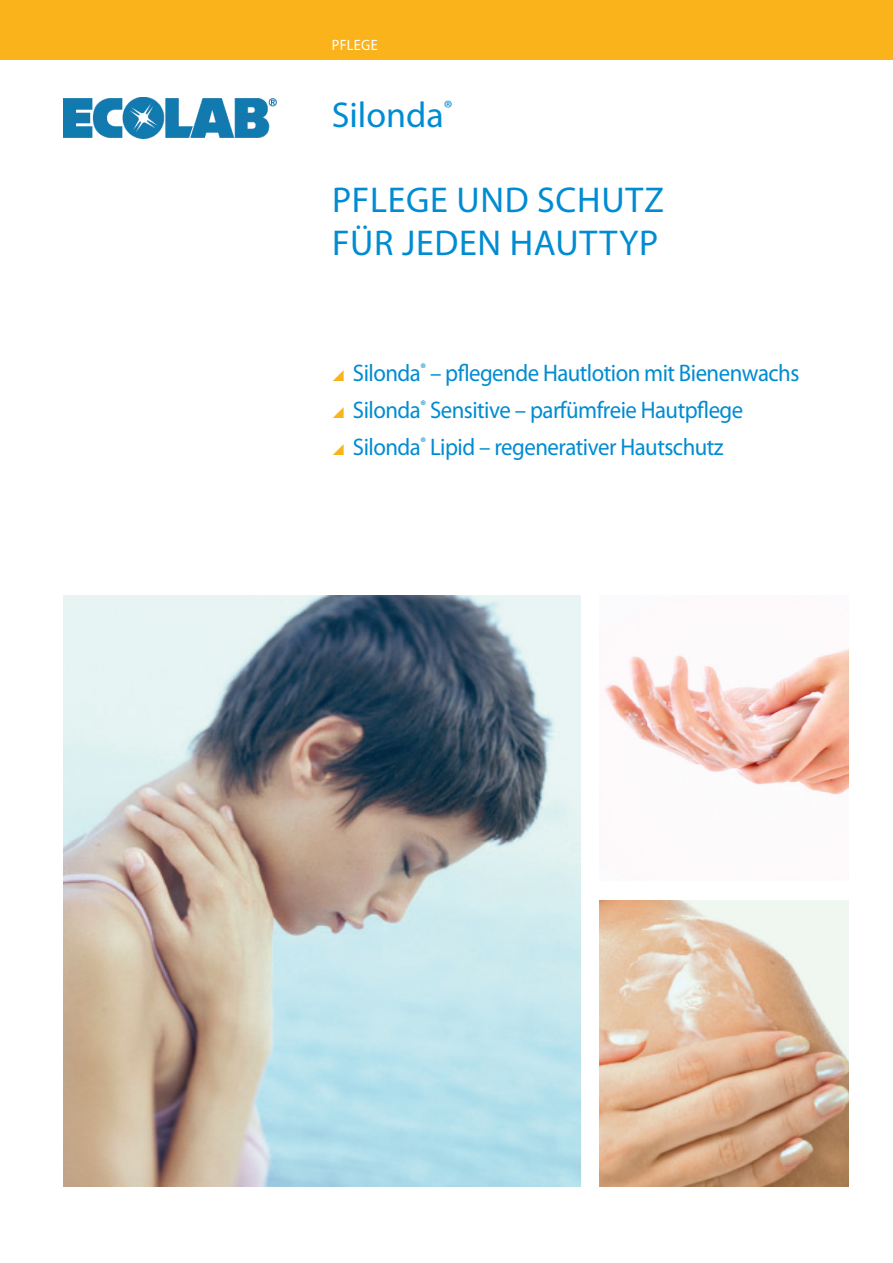
<style>
.page{position:relative;width:893px;height:1263px;background:#fff}
.page>*{position:absolute;margin:0;border:0;box-sizing:border-box;transform-origin:0 0}
.t1{font:36px/43.5px "Myriad Pro";letter-spacing:.02em;color:#008cd2}
.t2{font:36px "Myriad Pro";color:#008cd2}
.t3{font:24px/37px "Myriad Pro";letter-spacing:-.02em;color:#008cd2;scale:.95 1}
.t4{font:15px "Myriad Pro";color:#fff;scale:.95 1}
</style>
<div class="page">
<img style="left:64px;top:98px;width:213px;height:41px">
<img style="left:64px;top:595px;width:516px;height:591px">
<div style="left:0;top:0;width:893px;height:60px;background:#fbb31b"></div>
<img style="left:600px;top:900px;width:248px;height:286px">
<img style="left:604px;top:649px;width:244px;height:146px">
<p class="t4" style="left:332px;top:36px;width:50px">Pflege</p>
<h1 class="t2" style="left:332px;top:93px;width:122px">Silonda<sup>®</sup></h1>
<h1 class="t1" style="left:332px;top:178px;width:333px">Pflege und Schutz für jeden Hauttyp</h1>
<p class="t3" style="left:353px;top:354px;width:472px">Silonda<sup>®</sup> – pflegende Hautlotion mit Bienenwachs<br>Silonda<sup>®</sup> Sensitive – parfümfreie Hautpflege<br>Silonda<sup>®</sup> Lipid – regenerativer Hautschutz</p>
</div>
